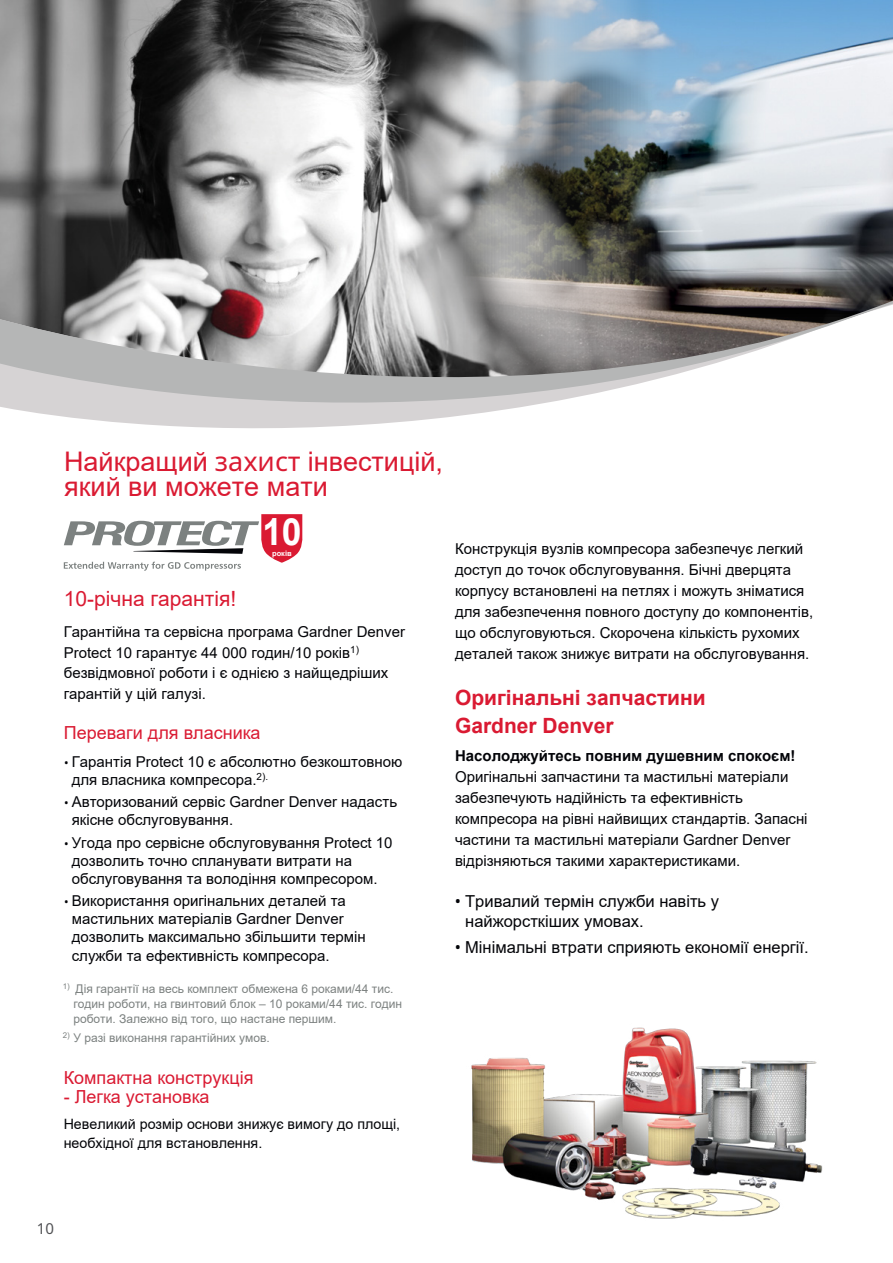
<style>
.page{position:relative;width:893px;height:1263px;background:#fff}
.page>*{position:absolute;margin:0;border:0;box-sizing:border-box;transform-origin:0 0}
.t1{font:700 37.5px "Arial";color:#fff;scale:.95 1}
.t2{font:27px/24.9px "Arial";color:#da1a32}
.t3{font:700 21px/27.9px "Arial";color:#da1a32}
.t4{font:21px "Arial";color:#da1a32}
.t5{font:18px "Arial";color:#da1a32}
.t6{font:16.5px/19.8px "Arial";color:#030408}
.t7{font:15px/21px "Arial";color:#030408}
.t8{font:700 15px "Arial";color:#030408}
.t9{font:15px "Noto Sans";color:#505154}
.t10{font:14.25px/19.5px "Arial";color:#030408}
.t11{font:12px/14.7px "Arial";color:#7c8180}
.t12{font:700 7.5px "Arial";color:#fff}
.s1{font-family:"Noto Sans"}
.s2{font-family:"Noto Sans";font-size:12px}
</style>
<div class="page">
<svg style="left:64px;top:514px;width:238px;height:57px"></svg>
<img style="left:471px;top:1027px;width:352px;height:192px">
<img style="left:0;top:0;width:455px;height:138px">
<img style="left:455px;top:0;width:438px;height:138px">
<svg style="left:0;top:138px;width:893px;height:291px"></svg>
<h2 class="t2" style="left:64px;top:449px;width:380px">Найкращий <span class="s1">захист</span> інвестицій, який ви можете мати</h2>
<h1 class="t1" style="left:262px;top:506px;width:43px">10</h1>
<p class="t12" style="left:272px;top:548px;width:21px">років</p>
<h3 class="t4" style="left:64px;top:585px;width:174px">10-річна гарантія!</h3>
<p class="t7" style="left:64px;top:622px;width:343px;line-height:20.5px">Гарантійна та сервісна програма Gardner Denver Protect 10 гарантує 44 000 годин/10 років<sup>1) </sup>безвідмовної роботи і є однією з найщедріших гарантій у цій галузі.</p>
<p class="t5" style="left:64px;top:721px;width:198px">Переваги для власника</p>
<p class="t7" style="left:455px;top:538px;width:360px">Конструкція вузлів компресора забезпечує легкий доступ до точок обслуговування. Бічні дверцята корпусу встановлені на петлях і можуть зніматися для забезпечення повного доступу до компонентів, що обслуговуються. Скорочена кількість рухомих деталей також знижує витрати на обслуговування.</p>
<h3 class="t3" style="left:455px;top:684px;width:252px">Оригінальні запчастини<br>Gardner Denver</h3>
<p class="t8" style="left:455px;top:745px;width:342px">Насолоджуйтесь повним душевним спокоєм!</p>
<p class="t7" style="left:455px;top:766px;width:354px">Оригінальні запчастини та мастильні матеріали забезпечують надійність та ефективність компресора на рівні найвищих стандартів. Запасні частини та мастильні матеріали Gardner Denver відрізняються такими характеристиками.</p>
<p class="t7" style="left:72px;top:752px;width:332px;line-height:18px;text-indent:-8px"><span class="s2">•</span> Гарантія Protect 10 є абсолютно безкоштовною для власника компресора.<sup>2).</sup></p>
<p class="t7" style="left:72px;top:793px;width:327px;line-height:18px;text-indent:-8px"><span class="s2">•</span> Авторизований сервіс Gardner Denver надасть якісне обслуговування.</p>
<p class="t7" style="left:72px;top:833px;width:322px;line-height:18px;text-indent:-8px"><span class="s2">•</span> Угода про сервісне обслуговування Protect 10 дозволить точно спланувати витрати на обслуговування та володіння компресором.</p>
<p class="t7" style="left:72px;top:892px;width:296px;line-height:18.3px;text-indent:-8px"><span class="s2">•</span> Використання оригінальних деталей та мастильних матеріалів Gardner Denver дозволить максимально збільшити термін служби та ефективність компресора.</p>
<p class="t6" style="left:465px;top:891px;width:255px;text-indent:-10px"><span class="s1">•</span> Тривалий термін служби навіть у найжорсткіших умовах.</p>
<p class="t6" style="left:455px;top:938px;width:355px"><span class="s1">•</span> Мінімальні втрати сприяють економії енергії.</p>
<p class="t11" style="left:73px;top:981px;width:330px;text-indent:-11px"><sup>1)</sup> Дія гарантії на весь комплект обмежена 6 роками/44 тис. годин роботи, на гвинтовий блок – 10 роками/44 тис. годин роботи. Залежно від того, що настане першим.</p>
<p class="t11" style="left:63px;top:1030px;width:208px"><sup>2)</sup> У разі виконання гарантійних умов.</p>
<p class="t5" style="left:64px;top:1065px;width:191px">Компактна конструкція</p>
<p class="t5" style="left:64px;top:1084px;width:147px">- Легка установка</p>
<p class="t10" style="left:64px;top:1114px;width:338px">Невеликий розмір основи знижує вимогу до площі, необхідної для встановлення.</p>
<p class="t9" style="left:37px;top:1218px;width:19px">10</p>
</div>
